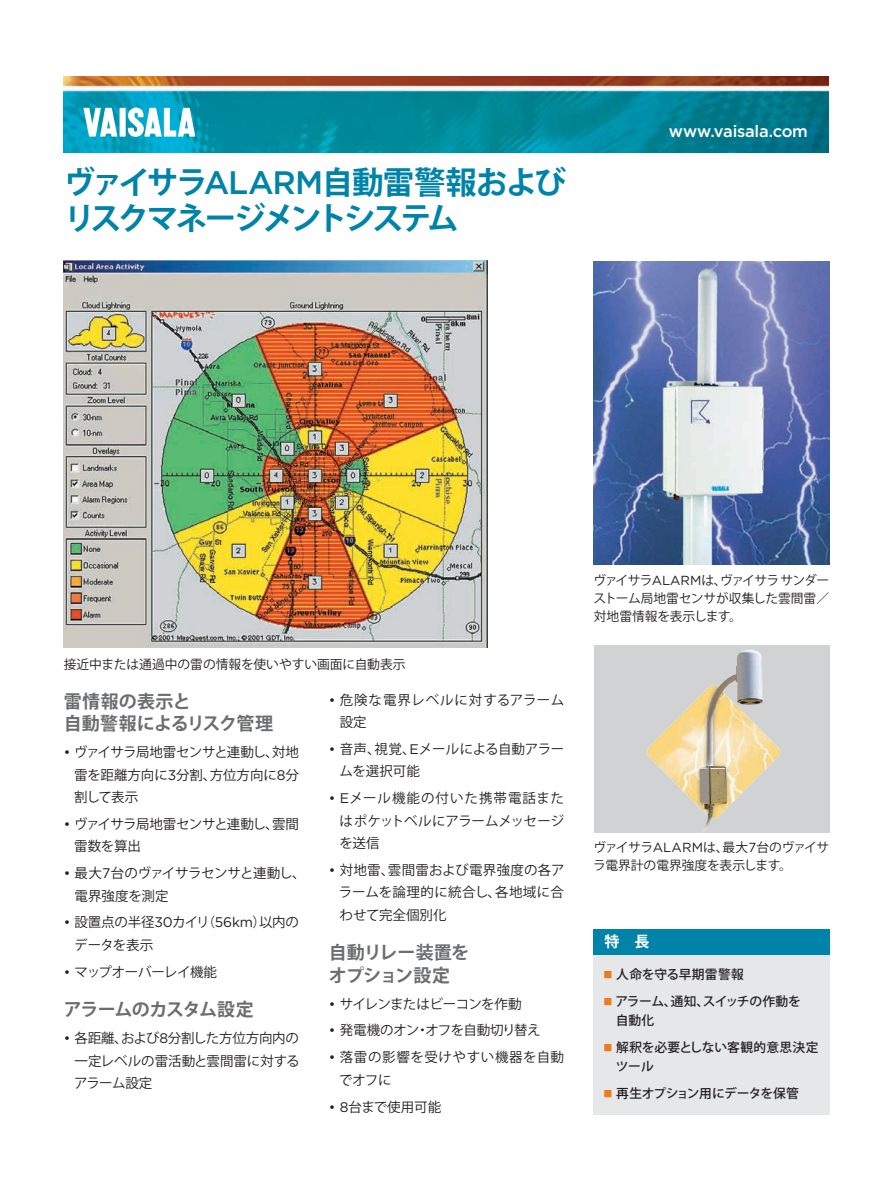
<style>
.page{position:relative;width:893px;height:1191px;background:#fff}
.page>*{position:absolute;margin:0;border:0;box-sizing:border-box;transform-origin:0 0}
.t1{font:700 31.5px/36px "Koz Go Pro";letter-spacing:-.095em;color:#0083a9}
.t2{font:700 18px/22.5px "Koz Go Pro";color:#6c6d70}
.t3{font:700 18px/22.5px "Koz Go Pro";letter-spacing:-.03em;color:#6c6d70}
.t4{font:700 18px "Koz Go Pro";letter-spacing:-.055em;color:#6c6d70}
.t5{font:500 16.5px "Gotham";letter-spacing:-.015em;color:#fff}
.t6{font:700 15px "Koz Go Pro";color:#fff}
.t7{font:13.5px/22.5px "Koz Go Pro";letter-spacing:-.01em;color:#231f20;text-align:justify}
.t8{font:13.5px/22.5px "Koz Go Pro";letter-spacing:.04em;color:#231f20}
.t9{font:13.5px/22.5px "Koz Go Pro";letter-spacing:.065em;color:#231f20}
.t10{font:13.5px "Koz Go Pro";letter-spacing:-.05em;color:#231f20}
.t11{font:13.5px "Koz Go Pro";letter-spacing:-.04em;color:#231f20}
.t12{font:13.5px "Koz Go Pro";letter-spacing:-.03em;color:#231f20}
.t13{font:12.75px/18px "Koz Go Pro";letter-spacing:-.01em;color:#231f20;text-align:justify}
.t14{font:500 12.75px/18.8px "Koz Go Pro";letter-spacing:-.015em;color:#231f20}
.t15{font:500 12.75px/18.8px "Koz Go Pro";letter-spacing:.015em;color:#231f20}
.t16{font:500 12.75px "Koz Go Pro";letter-spacing:.025em;color:#231f20}
.s1{font-family:"Gotham";font-weight:500;font-size:32.4px}
.s2{font-family:"Gotham";font-size:13.95px}
.s3{font-family:"Gotham";font-size:13.2px}
.s4{font-family:"Koz Min Pro";font-size:9px;color:#ea7e1d}
</style>
<div class="page">
<img style="left:64px;top:77px;width:765px;height:75px">
<svg style="left:83px;top:108px;width:34px;height:29px"></svg>
<div style="left:120px;top:108px;width:6px;height:29px;background:#fff"></div>
<svg style="left:128px;top:107px;width:67px;height:30px"></svg>
<img style="left:64px;top:260px;width:423px;height:388px">
<div style="left:594px;top:645px;width:235px;height:187px;background:#d1d2d4"></div>
<img style="left:647px;top:649px;width:133px;height:178px">
<img style="left:594px;top:261px;width:235px;height:303px">
<div style="left:594px;top:929px;width:236px;height:185px;background:#e6e7e9"></div>
<div style="left:594px;top:929px;width:236px;height:25px;background:#0083a9"></div>
<h1 class="t1" style="left:64px;top:167px;width:504px">ヴァイサラ<span class="s1">ALARM</span>自動雷警報およびリスクマネージメントシステム</h1>
<p class="t5" style="left:669px;top:120px;width:141px">www.vaisala.com</p>
<p class="t13" style="left:64px;top:655px;width:343px">接近中または通過中の雷の情報を使いやすい画面に自動表示</p>
<h2 class="t2" style="left:64px;top:691px;width:211px">雷情報の表示と<br>自動警報によるリスク管理</h2>
<p class="t7" style="left:74px;top:741px;width:226px;text-indent:-10px"><span class="s2">•</span> ヴァイサラ局地雷センサと連動し、対地雷を距離方向に<span class="s2">3</span>分割、方位方向に<span class="s2">8</span>分割して表示</p>
<p class="t7" style="left:74px;top:813px;width:226px;text-indent:-10px"><span class="s2">•</span> ヴァイサラ局地雷センサと連動し、雲間雷数を算出</p>
<p class="t7" style="left:75px;top:862px;width:232px;text-indent:-11px"><span class="s2">•</span> 最大<span class="s2">7</span>台のヴァイサラセンサと連動し、電界強度を測定</p>
<p class="t7" style="left:74px;top:911px;width:226px;text-indent:-11px"><span class="s2">•</span> 設置点の半径<span class="s2">30</span>カイリ（<span class="s2">56km</span>）以内のデータを表示</p>
<p class="t12" style="left:64px;top:963px;width:155px"><span class="s2">•</span> マップオーバーレイ機能</p>
<h2 class="t4" style="left:64px;top:998px;width:191px">アラームのカスタム設定</h2>
<p class="t7" style="left:74px;top:1027px;width:227px;text-indent:-10px"><span class="s2">•</span> 各距離、および<span class="s2">8</span>分割した方位方向内の一定レベルの雷活動と雲間雷に対するアラーム設定</p>
<p class="t9" style="left:340px;top:689px;width:226px;text-indent:-11px"><span class="s2">•</span> 危険な電界レベルに対するアラーム設定</p>
<p class="t7" style="left:340px;top:738px;width:226px;text-indent:-11px"><span class="s2">•</span> 音声、視覚、<span class="s2">E</span>メールによる自動アラームを選択可能</p>
<p class="t7" style="left:339px;top:787px;width:226px;text-indent:-11px"><span class="s2">• E</span>メール機能の付いた携帯電話またはポケットベルにアラームメッセージを送信</p>
<p class="t7" style="left:339px;top:859px;width:227px;text-indent:-10px"><span class="s2">•</span> 対地雷、雲間雷および電界強度の各アラームを論理的に統合し、各地域に合わせて完全個別化</p>
<h2 class="t3" style="left:329px;top:942px;width:142px">自動リレー装置をオプション設定</h2>
<p class="t11" style="left:329px;top:995px;width:194px"><span class="s2">•</span> サイレンまたはビーコンを作動</p>
<p class="t10" style="left:329px;top:1021px;width:213px"><span class="s2">•</span> 発電機のオン・オフを自動切り替え</p>
<p class="t8" style="left:339px;top:1046px;width:226px;text-indent:-10px"><span class="s2">•</span> 落雷の影響を受けやすい機器を自動でオフに</p>
<p class="t7" style="left:329px;top:1095px;width:114px"><span class="s2">• 8</span>台まで使用可能</p>
<p class="t13" style="left:593px;top:572px;width:237px">ヴァイサラ<span class="s3">ALARM</span>は、ヴァイサラサンダーストーム局地雷センサが収集した雲間雷／対地雷情報を表示します。</p>
<p class="t13" style="left:593px;top:839px;width:237px">ヴァイサラ<span class="s3">ALARM</span>は、最大<span class="s3">7</span>台のヴァイサラ電界計の電界強度を表示します。</p>
<p class="t6" style="left:604px;top:932px;width:46px">特　長</p>
<p class="t16" style="left:603px;top:966px;width:142px"><span class="s4">■</span> 人命を守る早期雷警報</p>
<p class="t14" style="left:616px;top:993px;width:187px;text-indent:-12px"><span class="s4">■</span> アラーム、通知、スイッチの作動を自動化</p>
<p class="t15" style="left:616px;top:1039px;width:204px;text-indent:-12px"><span class="s4">■</span> 解釈を必要としない客観的意思決定ツール</p>
<p class="t14" style="left:603px;top:1085px;width:197px"><span class="s4">■</span> 再生オプション用にデータを保管</p>
</div>
